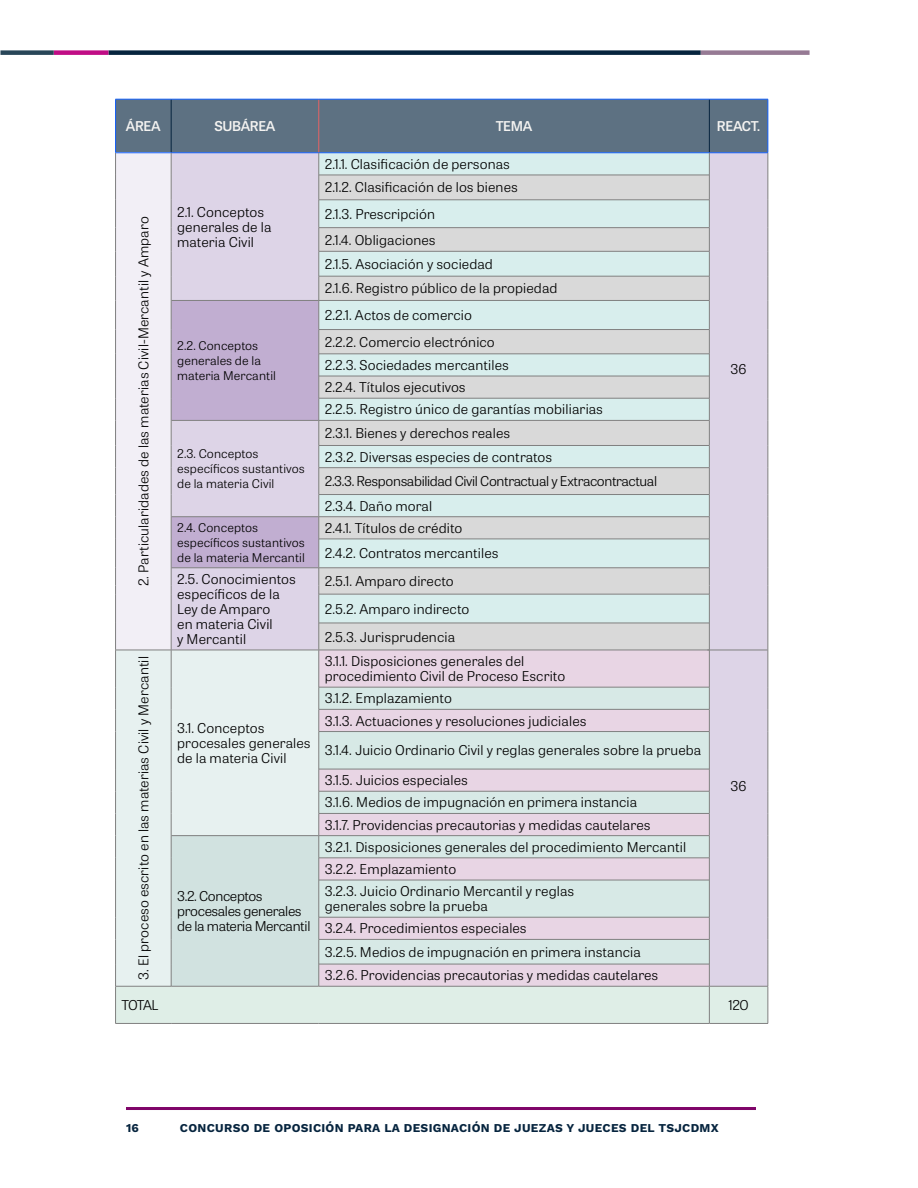
<style>
.page{position:relative;width:918px;height:1188px;background:#fff}
.page>*{position:absolute;margin:0;border:0;box-sizing:border-box;transform-origin:0 0}
.tablas{font:300 13.5px/15px "Tablet Gothic Wide";letter-spacing:.01em;color:#000}
.tablas-2{font:300 13.5px/15px "Tablet Gothic Wide";letter-spacing:-.025em;color:#000}
.tablas-3{font:600 13.5px "Tablet Gothic Wide";letter-spacing:-.025em;color:#f4f3f1}
.tablas-4{font:300 12px/15px "Tablet Gothic Wide";letter-spacing:.01em;color:#000}
.t1{font:700 12px "Work Sans";letter-spacing:.025em;color:#06243e}
</style>
<div class="page">
<hr style="left:126px;top:1107px;width:630px;height:3px;background:#7f0569">
<div style="left:701px;top:50px;width:109px;height:5px;background:#967a94"></div>
<div style="left:108px;top:50px;width:593px;height:5px;background:#06243e"></div>
<div style="left:54px;top:50px;width:54px;height:5px;background:#c00d85"></div>
<div style="left:0;top:50px;width:54px;height:5px;background:#284658"></div>
<div style="left:710px;top:651px;width:58px;height:266px;background:#ddd4e7"></div>
<div style="left:116px;top:651px;width:203px;height:266px;background:#e7f1f0"></div>
<div style="left:320px;top:651px;width:389px;height:36px;background:#e8d5e4"></div>
<svg style="left:320px;top:688px;width:389px;height:229px;background:#dce0e4"></svg>
<div style="left:171px;top:836px;width:148px;height:150px;background:#d1e2e0"></div>
<hr style="left:768px;top:650px;width:1px;height:37px;background:#808080">
<svg style="left:768px;top:687px;width:1px;height:45px"></svg>
<hr style="left:768px;top:732px;width:1px;height:37px;background:#808080">
<svg style="left:768px;top:769px;width:1px;height:111px"></svg>
<hr style="left:768px;top:880px;width:1px;height:37px;background:#808080">
<hr style="left:115px;top:650px;width:56px;height:1px;background:#808080">
<hr style="left:115px;top:650px;width:1px;height:37px;background:#808080">
<svg style="left:115px;top:687px;width:1px;height:45px"></svg>
<hr style="left:115px;top:732px;width:1px;height:37px;background:#808080">
<svg style="left:115px;top:769px;width:1px;height:111px"></svg>
<hr style="left:115px;top:880px;width:1px;height:37px;background:#808080">
<hr style="left:171px;top:650px;width:148px;height:1px;background:#808080">
<hr style="left:171px;top:650px;width:1px;height:37px;background:#808080">
<svg style="left:171px;top:687px;width:1px;height:45px"></svg>
<hr style="left:171px;top:732px;width:1px;height:37px;background:#808080">
<hr style="left:171px;top:835px;width:148px;height:1px;background:#808080">
<svg style="left:171px;top:769px;width:1px;height:111px"></svg>
<hr style="left:171px;top:880px;width:1px;height:37px;background:#808080">
<hr style="left:115px;top:1023px;width:56px;height:1px;background:#808080">
<hr style="left:171px;top:1023px;width:148px;height:1px;background:#808080">
<hr style="left:319px;top:1023px;width:390px;height:1px;background:#808080">
<hr style="left:709px;top:1023px;width:59px;height:1px;background:#808080">
<hr style="left:319px;top:650px;width:1px;height:37px;background:#808080">
<hr style="left:709px;top:650px;width:1px;height:37px;background:#808080">
<svg style="left:319px;top:688px;width:1px;height:43px"></svg>
<hr style="left:319px;top:687px;width:390px;height:1px;background:#808080">
<svg style="left:709px;top:687px;width:1px;height:45px"></svg>
<hr style="left:319px;top:709px;width:390px;height:1px;background:#808080">
<hr style="left:319px;top:880px;width:1px;height:37px;background:#808080">
<hr style="left:319px;top:880px;width:390px;height:1px;background:#808080">
<hr style="left:709px;top:880px;width:1px;height:37px;background:#808080">
<svg style="left:115px;top:99px;width:654px;height:551px;background:#c9ced6"></svg>
<hr style="left:319px;top:650px;width:391px;height:1px;background:#808080">
<hr style="left:319px;top:732px;width:1px;height:37px;background:#808080">
<hr style="left:319px;top:731px;width:390px;height:1px;background:#808080">
<hr style="left:709px;top:732px;width:1px;height:37px;background:#808080">
<hr style="left:319px;top:858px;width:390px;height:1px;background:#808080">
<hr style="left:319px;top:769px;width:390px;height:1px;background:#808080">
<hr style="left:319px;top:791px;width:390px;height:1px;background:#808080">
<svg style="left:319px;top:769px;width:1px;height:111px"></svg>
<hr style="left:319px;top:813px;width:390px;height:1px;background:#808080">
<svg style="left:709px;top:769px;width:1px;height:111px"></svg>
<hr style="left:319px;top:835px;width:390px;height:1px;background:#808080">
<svg style="left:115px;top:917px;width:654px;height:106px;background:#dbe1e2"></svg>
<hr style="left:319px;top:986px;width:390px;height:1px;background:#808080">
<hr style="left:707px;top:650px;width:61px;height:1px;background:#808080">
<p class="tablas-3" style="left:126px;top:117px;width:36px">ÁREA</p>
<p class="tablas-3" style="left:214px;top:117px;width:63px">SUBÁREA</p>
<p class="tablas-3" style="left:496px;top:117px;width:38px">TEMA</p>
<p class="tablas-3" style="left:717px;top:117px;width:45px">REACT.</p>
<p class="tablas" style="left:325px;top:156px;width:187px">2.1.1. Clasificación de personas</p>
<p class="tablas" style="left:325px;top:179px;width:194px">2.1.2. Clasificación de los bienes</p>
<p class="tablas" style="left:325px;top:206px;width:112px">2.1.3. Prescripción</p>
<p class="tablas" style="left:325px;top:232px;width:112px">2.1.4. Obligaciones</p>
<p class="tablas" style="left:325px;top:256px;width:170px">2.1.5. Asociación y sociedad</p>
<p class="tablas" style="left:325px;top:280px;width:234px">2.1.6. Registro público de la propiedad</p>
<p class="tablas" style="left:135px;top:586px;width:371px;rotate:-90deg">2. Particularidades de las materias Civil-Mercantil y Amparo</p>
<p class="tablas" style="left:177px;top:204px;width:96px">2.1. Conceptos generales de la materia Civil</p>
<p class="tablas" style="left:325px;top:307px;width:149px">2.2.1. Actos de comercio</p>
<p class="tablas" style="left:325px;top:334px;width:172px">2.2.2. Comercio electrónico</p>
<p class="tablas" style="left:325px;top:357px;width:186px">2.2.3. Sociedades mercantiles</p>
<p class="tablas" style="left:325px;top:379px;width:142px">2.2.4. Títulos ejecutivos</p>
<p class="tablas" style="left:325px;top:401px;width:280px">2.2.5. Registro único de garantías mobiliarias</p>
<p class="tablas-4" style="left:177px;top:338px;width:100px">2.2. Conceptos generales de la materia Mercantil</p>
<p class="tablas" style="left:325px;top:425px;width:187px">2.3.1. Bienes y derechos reales</p>
<p class="tablas" style="left:325px;top:449px;width:229px">2.3.2. Diversas especies de contratos</p>
<p class="tablas-2" style="left:325px;top:473px;width:334px">2.3.3. Responsabilidad Civil Contractual y Extracontractual</p>
<p class="tablas" style="left:325px;top:498px;width:109px">2.3.4. Daño moral</p>
<p class="tablas-4" style="left:177px;top:446px;width:129px">2.3. Conceptos específicos sustantivos de la materia Civil</p>
<p class="tablas-4" style="left:177px;top:519px;width:129px">2.4. Conceptos específicos sustantivos de la materia Mercantil</p>
<p class="tablas" style="left:325px;top:520px;width:139px">2.4.1. Títulos de crédito</p>
<p class="tablas" style="left:325px;top:545px;width:175px">2.4.2. Contratos mercantiles</p>
<p class="tablas" style="left:177px;top:571px;width:120px">2.5. Conocimientos específicos de la<br>Ley de Amparo<br>en materia Civil<br>y Mercantil</p>
<p class="tablas" style="left:325px;top:573px;width:131px">2.5.1. Amparo directo</p>
<p class="tablas" style="left:325px;top:601px;width:146px">2.5.2. Amparo indirecto</p>
<p class="tablas" style="left:325px;top:629px;width:132px">2.5.3. Jurisprudencia</p>
<p class="tablas" style="left:135px;top:980px;width:325px;rotate:-90deg">3. El proceso escrito en las materias Civil y Mercantil</p>
<p class="tablas" style="left:177px;top:720px;width:135px">3.1. Conceptos procesales generales de la materia Civil</p>
<p class="tablas-2" style="left:177px;top:888px;width:135px">3.2. Conceptos procesales generales de la materia Mercantil</p>
<p class="tablas" style="left:325px;top:653px;width:242px">3.1.1. Disposiciones generales del procedimiento Civil de Proceso Escrito</p>
<p class="tablas" style="left:325px;top:690px;width:129px">3.1.2. Emplazamiento</p>
<p class="tablas" style="left:325px;top:713px;width:263px">3.1.3. Actuaciones y resoluciones judiciales</p>
<p class="tablas" style="left:325px;top:742px;width:378px">3.1.4. Juicio Ordinario Civil y reglas generales sobre la prueba</p>
<p class="tablas" style="left:325px;top:772px;width:145px">3.1.5. Juicios especiales</p>
<p class="tablas" style="left:325px;top:794px;width:314px">3.1.6. Medios de impugnación en primera instancia</p>
<p class="tablas" style="left:325px;top:817px;width:327px">3.1.7. Providencias precautorias y medidas cautelares</p>
<p class="tablas" style="left:325px;top:839px;width:363px">3.2.1. Disposiciones generales del procedimiento Mercantil</p>
<p class="tablas" style="left:325px;top:861px;width:133px">3.2.2. Emplazamiento</p>
<p class="tablas" style="left:325px;top:883px;width:251px">3.2.3. Juicio Ordinario Mercantil y reglas generales sobre la prueba</p>
<p class="tablas" style="left:325px;top:920px;width:203px">3.2.4. Procedimientos especiales</p>
<p class="tablas" style="left:325px;top:944px;width:318px">3.2.5. Medios de impugnación en primera instancia</p>
<p class="tablas" style="left:325px;top:967px;width:335px">3.2.6. Providencias precautorias y medidas cautelares</p>
<p class="tablas" style="left:731px;top:361px;width:17px">36</p>
<p class="tablas" style="left:731px;top:778px;width:17px">36</p>
<p class="tablas" style="left:122px;top:997px;width:39px">TOTAL</p>
<p class="tablas" style="left:729px;top:997px;width:22px">120</p>
<p class="t1" style="left:126px;top:1121px;width:14px">16</p>
<p class="t1" style="left:180px;top:1121px;width:540px">CONCURSO DE OPOSICIÓN PARA LA DESIGNACIÓN DE JUEZAS Y JUECES DEL TSJCDMX</p>
</div>
